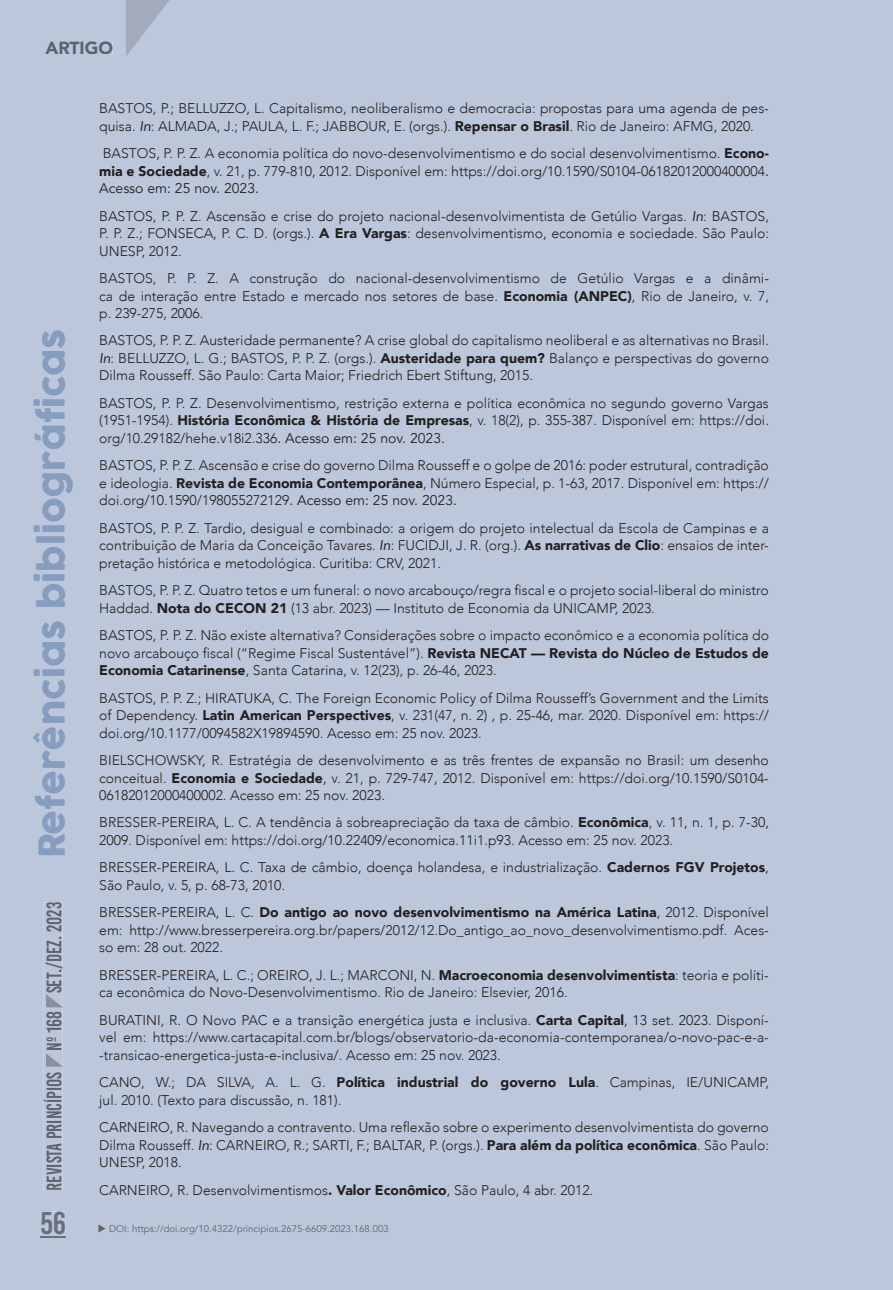
<style>
.page{position:relative;width:893px;height:1290px;background:#bdc7dc}
.page>*{position:absolute;margin:0;border:0;box-sizing:border-box;transform-origin:0 0}
.t1{font:35px "Cocogoose";color:#879dbf}
.t2{font:31.5px "Bebas Kai";color:#76787b}
.t3{font:21px "Bebas Kai";color:#636366;scale:.9 1}
.t4{font:900 17.5px "Avenir";color:#636366}
.t5{font:300 14px/17.5px "Avenir";color:#231f20;text-align:justify}
.t6{font:9.8px "Avenir";color:#636366}
.s1{font-weight:400;font-style:italic}
.s2{font-weight:900}
.s3{font-weight:400}
</style>
<div class="page">
<hr style="left:40px;top:1236px;width:26px;height:2px;background:#676e7c">
<div style="left:41px;top:1212px;width:24px;height:22px;background:#bdc7dc"></div>
<svg style="left:44px;top:902px;width:19px;height:287px;background:#bbc5d9"></svg>
<svg style="left:126px;top:0;width:44px;height:57px;background:#afb9cd"></svg>
<div style="left:45px;top:41px;width:67px;height:13px;background:#bdc7dc"></div>
<p class="t4" style="left:45px;top:33px;width:69px">ARTIGO</p>
<h1 class="t1" style="left:28px;top:858px;width:531px;rotate:-90deg">Referências bibliográficas</h1>
<h3 class="t3" style="left:43px;top:1191px;width:323px;rotate:-90deg">Revista Princípios nº 168 SET./Dez. 2023</h3>
<h2 class="t2" style="left:40px;top:1206px;width:27px">56</h2>
<p class="t5" style="left:99px;top:100px;width:671px">BASTOS, P.; BELLUZZO, L. Capitalismo, neoliberalismo e democracia: propostas para uma agenda de pes&shy;quisa. <span class="s1">In</span>: ALMADA, J.; PAULA, L. F.; JABBOUR, E. (orgs.). <span class="s2">Repensar o Brasil</span>. Rio de Janeiro: AFMG, 2020.</p>
<p class="t5" style="left:99px;top:145px;width:671px">BASTOS, P. P. Z. A economia política do novo-desenvolvimentismo e do social desenvolvimentismo. <span class="s2">Econo&shy;mia e Sociedade</span>, v. 21, p. 779-810, 2012. Disponível em: https://doi.org/10.1590/S0104-06182012000400004<span class="s3">.<br>Acesso em: 25 nov. 2023.</span></p>
<p class="t5" style="left:99px;top:207px;width:671px">BASTOS, P. P. Z. Ascensão e crise do projeto nacional-desenvolvimentista de Getúlio Vargas. <span class="s1">In</span>: BASTOS, P. P. Z.; FONSECA, P. C. D. (orgs.). <span class="s2">A Era Vargas</span>: desenvolvimentismo, economia e sociedade. São Paulo:<br>UNESP, 2012.</p>
<p class="t5" style="left:99px;top:269px;width:671px">BASTOS, P. P. Z. A construção do nacional-desenvolvimentismo de Getúlio Vargas e a dinâmi&shy;ca de interação entre Estado e mercado nos setores de base. <span class="s2">Economia (ANPEC)</span>, Rio de Janeiro, v. 7, p. 239-275, 2006.</p>
<p class="t5" style="left:99px;top:332px;width:671px">BASTOS, P. P. Z. Austeridade permanente? A crise global do capitalismo neoliberal e as alternativas no Brasil.<br><span class="s1">In</span>: BELLUZZO, L. G.; BASTOS, P. P. Z. (orgs.). <span class="s2">Austeridade para quem?</span> Balanço e perspectivas do governo Dilma Rousseff. São Paulo: Carta Maior; Friedrich Ebert Stiftung, 2015.</p>
<p class="t5" style="left:99px;top:394px;width:671px">BASTOS, P. P. Z. Desenvolvimentismo, restrição externa e política econômica no segundo governo Vargas (1951-1954). <span class="s2">História Econômica &amp; História de Empresas</span>, v. 18(2), p. 355-387. Disponível em: https://doi. org/10.29182/hehe.v18i2.336<span class="s3">. Acesso em: 25 nov. 2023.</span></p>
<p class="t5" style="left:99px;top:457px;width:671px">BASTOS, P. P. Z. Ascensão e crise do governo Dilma Rousseff e o golpe de 2016: poder estrutural, contradição e ideologia. <span class="s2">Revista de Economia Contemporânea</span>, Número Especial, p. 1-63, 2017. Disponível em: https:// doi.org/10.1590/198055272129<span class="s3">. Acesso em: 25 nov. 2023.</span></p>
<p class="t5" style="left:99px;top:519px;width:671px">BASTOS, P. P. Z. Tardio, desigual e combinado: a origem do projeto intelectual da Escola de Campinas e a contribuição de Maria da Conceição Tavares. <span class="s1">In</span>: FUCIDJI, J. R. (org.). <span class="s2">As narrativas de Clio</span>: ensaios de inter&shy;pretação histórica e metodológica. Curitiba: CRV, 2021.</p>
<p class="t5" style="left:99px;top:582px;width:671px">BASTOS, P. P. Z. Quatro tetos e um funeral: o novo arcabouço/regra fiscal e o projeto social-liberal do ministro<br>Haddad. <span class="s2">Nota do CECON 21</span> (13 abr. 2023) — Instituto de Economia da UNICAMP, 2023.</p>
<p class="t5" style="left:99px;top:626px;width:671px">BASTOS, P. P. Z. Não existe alternativa? Considerações sobre o impacto econômico e a economia política do novo arcabouço fiscal (“Regime Fiscal Sustentável”). <span class="s2">Revista NECAT — Revista do Núcleo de Estudos de Economia Catarinense</span>, Santa Catarina, v. 12(23), p. 26-46, 2023.</p>
<p class="t5" style="left:99px;top:689px;width:671px">BASTOS, P. P. Z.; HIRATUKA, C. The Foreign Economic Policy of Dilma Rousseff’s Government and the Limits of Dependency. <span class="s2">Latin American Perspectives</span>, v. 231(47, n. 2) , p. 25-46, mar. 2020. Disponível em: https:// doi.org/10.1177/0094582X19894590. Acesso em: 25 nov. 2023.</p>
<p class="t5" style="left:99px;top:751px;width:671px">BIELSCHOWSKY, R. Estratégia de desenvolvimento e as três frentes de expansão no Brasil: um desenho conceitual. <span class="s2">Economia e Sociedade</span>, v. 21, p. 729-747, 2012. Disponível em: https://doi.org/10.1590/S0104- 06182012000400002. Acesso em: 25 nov. 2023.</p>
<p class="t5" style="left:99px;top:814px;width:671px">BRESSER-PEREIRA, L. C. A tendência à sobreapreciação da taxa de câmbio. <span class="s2">Econômica</span>, v. 11, n. 1, p. 7-30,<br>2009. Disponível em: https://doi.org/10.22409/economica.11i1.p93. Acesso em: 25 nov. 2023.</p>
<p class="t5" style="left:99px;top:859px;width:671px">BRESSER-PEREIRA, L. C. Taxa de câmbio, doença holandesa, e industrialização. <span class="s2">Cadernos FGV Projetos</span>,<br>São Paulo, v. 5, p. 68-73, 2010.</p>
<p class="t5" style="left:99px;top:904px;width:671px">BRESSER-PEREIRA, L. C. <span class="s2">Do antigo ao novo desenvolvimentismo na América Latina</span>, 2012. Disponível em: http://www.bresserpereira.org.br/papers/2012/12.Do_antigo_ao_novo_desenvolvimentismo.pdf. Aces&shy;so em: 28 out. 2022.</p>
<p class="t5" style="left:99px;top:966px;width:671px">BRESSER-PEREIRA, L. C.; OREIRO, J. L.; MARCONI, N. <span class="s2">Macroeconomia desenvolvimentista</span>: teoria e políti&shy;ca econômica do Novo-Desenvolvimentismo. Rio de Janeiro: Elsevier, 2016.</p>
<p class="t5" style="left:99px;top:1011px;width:671px">BURATINI, R. O Novo PAC e a transição energética justa e inclusiva. <span class="s2">Carta Capital</span>, 13 set. 2023. Disponí&shy;vel em: https://www.cartacapital.com.br/blogs/observatorio-da-economia-contemporanea/o-novo-pac-e-a--transicao-energetica-justa-e-inclusiva/. Acesso em: 25 nov. 2023.</p>
<p class="t5" style="left:99px;top:1073px;width:671px">CANO, W.; DA SILVA, A. L. G. <span class="s2">Política industrial do governo Lula</span>. Campinas, IE/UNICAMP, jul. 2010. (Texto para discussão, n. 181).</p>
<p class="t5" style="left:99px;top:1118px;width:671px">CARNEIRO, R. Navegando a contravento. Uma reflexão sobre o experimento desenvolvimentista do governo Dilma Rousseff. <span class="s1">In</span>: CARNEIRO, R.; SARTI, F.; BALTAR, P. (orgs.). <span class="s2">Para além da política econômica</span>. São Paulo:<br>UNESP, 2018.</p>
<p class="t5" style="left:99px;top:1181px;width:495px">CARNEIRO, R. Desenvolvimentismos<span class="s2">. Valor Econômico</span>, São Paulo, 4 abr. 2012.</p>
<p class="t6" style="left:98px;top:1223px;width:292px">◆ DOI: https://doi.org/10.4322/principios.2675-6609.2023.168.003</p>
</div>
